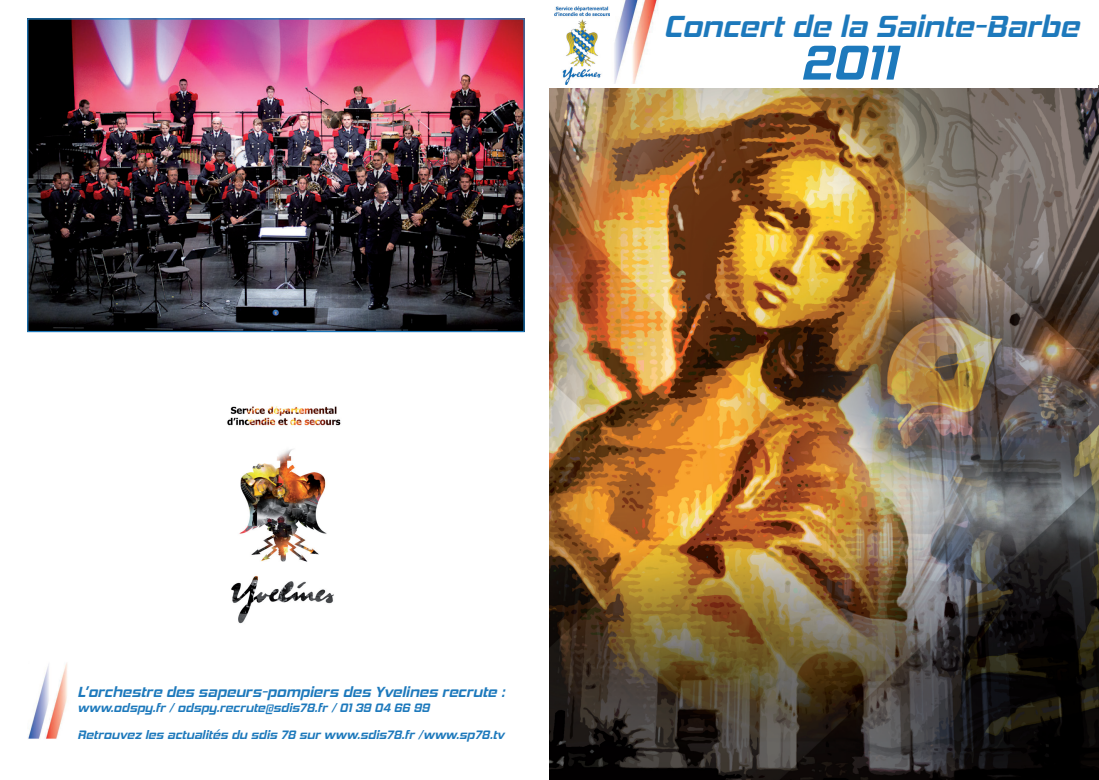
<style>
.page{position:relative;width:1099px;height:780px;background:#fff}
.page>*{position:absolute;margin:0;border:0;box-sizing:border-box;transform-origin:0 0}
.t1{font:italic 700 50px "Hemi Head Rg";color:#1d79bc}
.t2{font:italic 700 31.25px "Hemi Head Rg";color:#1d79bc}
.t3{font:italic 700 15px "Hemi Head Rg";color:#1d79bc}
.t4{font:italic 700 12.5px "Hemi Head Rg";color:#1d79bc}
</style>
<div class="page">
<img style="left:549px;top:88px;width:549px;height:692px">
<img style="left:608px;top:1px;width:50px;height:82px">
<img style="left:554px;top:7px;width:55px;height:78px">
<img style="left:28px;top:663px;width:40px;height:76px">
<img style="left:227px;top:406px;width:114px;height:218px">
<img style="left:29px;top:19px;width:496px;height:312px">
<div style="left:27px;top:18px;width:497px;height:314px;border:1px solid #1d79bc"></div>
<h2 class="t2" style="left:663px;top:8px;width:417px">Concert de la Sainte-Barbe</h2>
<h1 class="t1" style="left:800px;top:32px;width:98px">2011</h1>
<p class="t3" style="left:78px;top:683px;width:429px">L’orchestre des sapeurs-pompiers des Yvelines recrute :</p>
<p class="t4" style="left:78px;top:700px;width:353px">www.odspy.fr / odspy.recrute@sdis78.fr / 01 39 04 66 99</p>
<p class="t4" style="left:78px;top:727px;width:428px">Retrouvez les actualités du sdis 78 sur www.sdis78.fr /www.sp78.tv</p>
</div>
